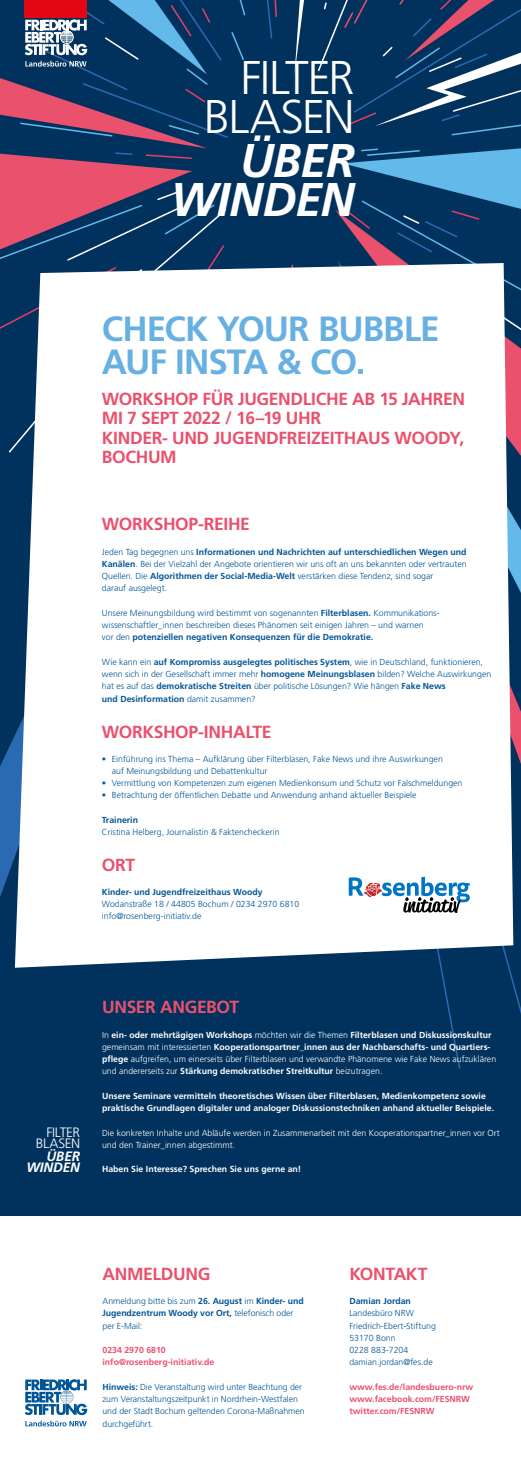
<style>
.page{position:relative;width:521px;height:1474px;background:#fff}
.page>*{position:absolute;margin:0;border:0;box-sizing:border-box;transform-origin:0 0}
.t1{font:300 47.25px "Frutiger";letter-spacing:-.035em;color:#fff}
.t2{font:italic 700 47.25px "Frutiger";letter-spacing:-.025em;color:#fff}
.t3{font:700 35px/33.2px "Frutiger";letter-spacing:-.03em;color:#67b0e2}
.t4{font:700 17.5px/19.2px "Frutiger";letter-spacing:-.02em;color:#ea516d}
.t5{font:300 13.56px "Frutiger";letter-spacing:-.025em;color:#fff}
.t6{font:italic 700 13.56px "Frutiger";letter-spacing:-.01em;color:#fff}
.t7{font:300 8.75px/12.2px "Frutiger";color:#005597}
.t8{font:300 8.75px/12.2px "Frutiger";color:#fff}
.t9{font:700 8.75px/12.2px "Frutiger";color:#fff}
.t10{font:700 8.75px/12.2px "Frutiger";color:#ea516d}
.t11{font:700 8.75px "Frutiger";color:#005597}
.s1{font-weight:700}
</style>
<div class="page">
<div style="left:0;top:0;width:521px;height:1215px;background:#00325d"></div>
<svg style="left:294px;top:0;width:10px;height:74px"></svg>
<svg style="left:0;top:735px;width:31px;height:233px;fill:#2a6ab2"></svg>
<svg style="left:335px;top:148px;width:186px;height:229px"></svg>
<svg style="left:318px;top:0;width:203px;height:135px"></svg>
<svg style="left:266px;top:0;width:11px;height:39px"></svg>
<svg style="left:440px;top:377px;width:81px;height:692px"></svg>
<div style="left:15px;top:263px;width:498px;height:704px;background:#fff"></div>
<svg style="left:349px;top:876px;width:121px;height:37px"></svg>
<svg style="left:0;top:0;width:245px;height:557px"></svg>
<svg style="left:25px;top:1379px;width:62px;height:35px"></svg>
<svg style="left:25px;top:1420px;width:62px;height:6px"></svg>
<p class="t1" style="left:241px;top:51px;width:115px">FILTER</p>
<p class="t1" style="left:204px;top:90px;width:152px">BLASEN</p>
<p class="t2" style="left:240px;top:133px;width:116px">ÜBER</p>
<p class="t2" style="left:170px;top:172px;width:186px">WINDEN</p>
<p class="t3" style="left:102px;top:311px;width:339px">CHECK YOUR BUBBLE<br>AUF INSTA &amp; CO.</p>
<p class="t4" style="left:102px;top:389px;width:364px">WORKSHOP FÜR JUGENDLICHE AB 15 JAHREN<br>MI 7 SEPT 2022 / 16–19 UHR<br>KINDER- UND JUGENDFREIZEITHAUS WOODY,<br>BOCHUM</p>
<p class="t4" style="left:102px;top:514px;width:150px">WORKSHOP-REIHE</p>
<p class="t7" style="left:102px;top:545px;width:366px">Jeden Tag begegnen uns <span class="s1">Informationen und Nachrichten auf unterschiedlichen Wegen und Kanälen</span>. Bei der Vielzahl der Angebote orientieren wir uns oft an uns bekannten oder vertrauten Quellen. Die <span class="s1">Algorithmen der Social-Media-Welt</span> verstärken diese Tendenz, sind sogar<br>darauf ausgelegt.</p>
<p class="t7" style="left:102px;top:606px;width:339px">Unsere Meinungsbildung wird bestimmt von sogenannten <span class="s1">Filterblasen.</span> Kommunikations&shy;wissenschaftler_innen beschreiben dieses Phänomen seit einigen Jahren – und warnen<br>vor den <span class="s1">potenziellen negativen Konsequenzen für die Demokratie.</span></p>
<p class="t7" style="left:102px;top:655px;width:391px">Wie kann ein <span class="s1">auf Kompromiss ausgelegtes politisches System</span>, wie in Deutschland, funktionieren, wenn sich in der Gesellschaft immer mehr <span class="s1">homogene Meinungsblasen</span> bilden? Welche Auswirkungen hat es auf das <span class="s1">demokratische Streiten</span> über politische Lösungen? Wie hängen <span class="s1">Fake News<br>und Desinformation</span> damit zusammen?</p>
<p class="t4" style="left:102px;top:721px;width:171px">WORKSHOP-INHALTE</p>
<p class="t7" style="left:112px;top:752px;width:332px;text-indent:-10px">• Einführung ins Thema – Aufklärung über Filterblasen, Fake News und ihre Auswirkungen auf Meinungsbildung und Debattenkultur</p>
<p class="t7" style="left:102px;top:776px;width:362px">• Vermittlung von Kompetenzen zum eigenen Medienkonsum und Schutz vor Falschmeldungen</p>
<p class="t7" style="left:102px;top:789px;width:316px">• Betrachtung der öffentlichen Debatte und Anwendung anhand aktueller Beispiele</p>
<p class="t11" style="left:102px;top:814px;width:38px">Trainerin</p>
<p class="t7" style="left:102px;top:825px;width:179px">Cristina Helberg, Journalistin &amp; Faktencheckerin</p>
<p class="t4" style="left:102px;top:855px;width:35px">ORT</p>
<p class="t11" style="left:102px;top:886px;width:162px">Kinder- und Jugendfreizeithaus Woody</p>
<p class="t7" style="left:102px;top:897px;width:199px">Wodanstraße 18 / 44805 Bochum / 0234 2970 6810</p>
<p class="t7" style="left:102px;top:909px;width:101px">info@rosenberg-initiativ.de</p>
<p class="t5" style="left:46px;top:1124px;width:35px">FILTER</p>
<p class="t5" style="left:36px;top:1135px;width:46px">BLASEN</p>
<p class="t6" style="left:47px;top:1148px;width:35px">ÜBER</p>
<p class="t6" style="left:26px;top:1159px;width:55px">WINDEN</p>
<p class="t4" style="left:102px;top:997px;width:139px">UNSER ANGEBOT</p>
<p class="t8" style="left:102px;top:1028px;width:395px">In <span class="s1">ein- oder mehrtägigen Workshops</span> möchten wir die Themen <span class="s1">Filterblasen und Diskussionskultur </span>gemeinsam mit interessierten <span class="s1">Kooperationspartner_innen aus der Nachbarschafts- und Quartiers&shy;pflege</span> aufgreifen, um einerseits über Filterblasen und verwandte Phänomene wie Fake News aufzuklären und andererseits zur <span class="s1">Stärkung demokratischer Streitkultur</span> beizutragen.</p>
<p class="t9" style="left:102px;top:1089px;width:393px">Unsere Seminare vermitteln theoretisches Wissen über Filterblasen, Medienkompetenz sowie praktische Grundlagen digitaler und analoger Diskussionstechniken anhand aktueller Beispiele.</p>
<p class="t8" style="left:102px;top:1126px;width:399px">Die konkreten Inhalte und Abläufe werden in Zusammenarbeit mit den Kooperationspartner_innen vor Ort und den Trainer_innen abgestimmt.</p>
<p class="t9" style="left:102px;top:1163px;width:201px">Haben Sie Interesse? Sprechen Sie uns gerne an!</p>
<p class="t4" style="left:103px;top:1263px;width:109px">ANMELDUNG</p>
<p class="t7" style="left:103px;top:1294px;width:203px">Anmeldung bitte bis zum <span class="s1">26. August</span> im <span class="s1">Kinder- und<br>Jugendzentrum Woody vor Ort,</span> telefonisch oder per E-Mail:</p>
<p class="t10" style="left:103px;top:1343px;width:65px">0234 2970 6810</p>
<p class="t10" style="left:103px;top:1355px;width:113px">info@rosenberg-initiativ.de</p>
<p class="t7" style="left:103px;top:1380px;width:204px"><span class="s1">Hinweis:</span> Die Veranstaltung wird unter Beachtung der zum Veranstaltungszeitpunkt in Nordrhein-Westfalen und der Stadt Bochum geltenden Corona-Maßnahmen durchgeführt.</p>
<p class="t4" style="left:349px;top:1263px;width:80px">KONTAKT</p>
<p class="t7" style="left:349px;top:1294px;width:88px"><span class="s1">Damian Jordan<br></span>Landesbüro NRW<br>Friedrich-Ebert-Stiftung<br>53170 Bonn<br>0228 883-7204 damian.jordan@fes.de</p>
<p class="t10" style="left:349px;top:1380px;width:125px">www.fes.de/landesbuero-nrw www.facebook.com/FESNRW twitter.com/FESNRW</p>
</div>
